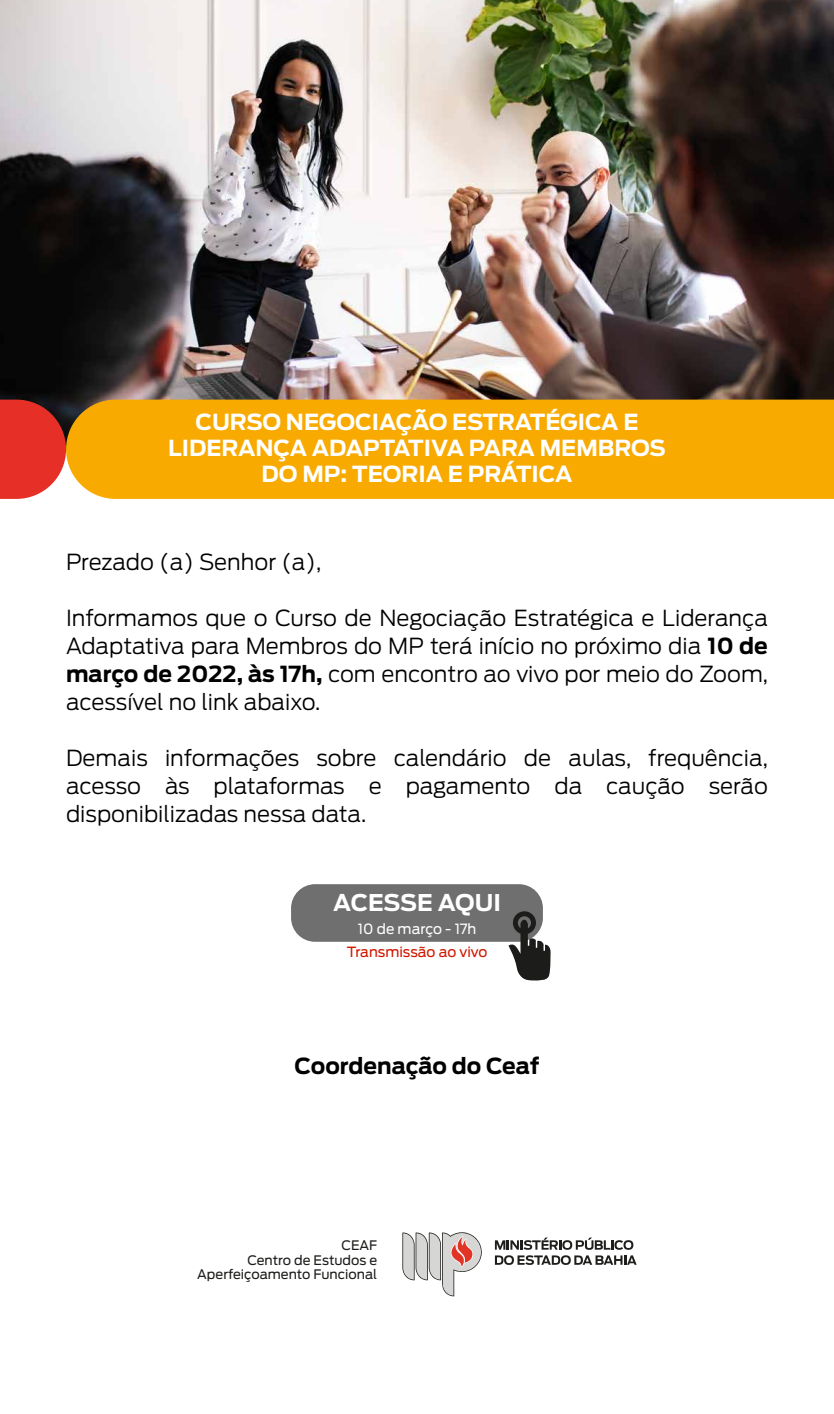
<style>
.page{position:relative;width:834px;height:1414px;background:#fff}
.page>*{position:absolute;margin:0;border:0;box-sizing:border-box;transform-origin:0 0}
.t1{font:700 22.9px "Antenna";letter-spacing:-.005em;color:#fff}
.t2{font:300 22px/28px "Antenna";color:#000;text-align:justify}
.t3{font:700 22px/26.4px "Antenna";color:#fff;text-align:center}
.t4{font:700 22px "Antenna";letter-spacing:-.005em;color:#000}
.t5{font:14px "Antenna";color:#d01700}
.t6{font:14px "Antenna";color:#fff}
.t7{font:13px/14.7px "Antenna";color:#1d1d1b;text-align:right}
.s1{font-weight:700}
</style>
<div class="page">
<img style="left:0;top:0;width:834px;height:399px">
<svg style="left:0;top:399px;width:66px;height:100px"></svg>
<div style="left:66px;top:399px;width:768px;height:100px;background:#f8aa00"></div>
<div style="left:291px;top:884px;width:252px;height:57px;background:#706f6f;border-radius:24px"></div>
<svg style="left:402px;top:1232px;width:80px;height:64px"></svg>
<svg style="left:495px;top:1237px;width:138px;height:12px"></svg>
<svg style="left:495px;top:1255px;width:142px;height:9px"></svg>
<svg style="left:508px;top:911px;width:43px;height:69px"></svg>
<p class="t3" style="left:168px;top:408px;width:499px">CURSO NEGOCIAÇÃO ESTRATÉGICA E<br>LIDERANÇA ADAPTATIVA PARA MEMBROS<br>DO MP: TEORIA E PRÁTICA</p>
<p class="t2" style="left:66px;top:548px;width:257px">Prezado (a) Senhor (a),</p>
<p class="t2" style="left:66px;top:604px;width:704px">Informamos que o Curso de Negociação Estratégica e Liderança Adaptativa para Membros do MP terá início no próximo dia <span class="s1">10 de março de 2022, às 17h,</span> com encontro ao vivo por meio do Zoom, acessível no link abaixo.</p>
<p class="t2" style="left:66px;top:744px;width:704px">Demais informações sobre calendário de aulas, frequência, acesso às plataformas e pagamento da caução serão disponibilizadas nessa data.</p>
<p class="t1" style="left:333px;top:889px;width:169px">ACESSE AQUI</p>
<p class="t6" style="left:358px;top:920px;width:120px">10 de março - 17h</p>
<p class="t5" style="left:347px;top:943px;width:142px">Transmissão ao vivo</p>
<p class="t4" style="left:295px;top:1053px;width:246px">Coordenação do Ceaf</p>
<p class="t7" style="left:197px;top:1237px;width:181px">CEAF<br>Centro de Estudos e<br>Aperfeiçoamento Funcional</p>
</div>
